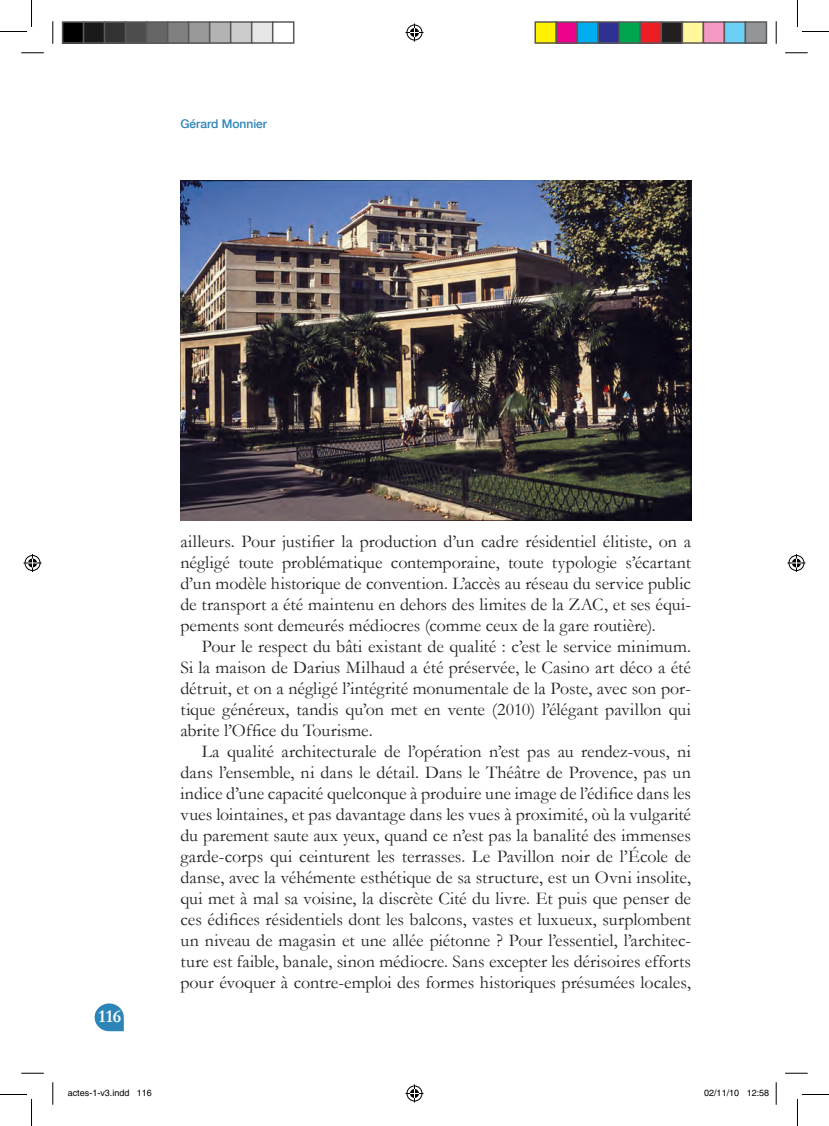
<style>
.page{position:relative;width:829px;height:1126px;background:#fff}
.page>*{position:absolute;margin:0;border:0;box-sizing:border-box;transform-origin:0 0}
.texte_courant{font:18px/21px "Garamond";letter-spacing:-.005em;color:#231f20;text-align:justify}
.Bas_de_page{font:18px/21px "Garamond";letter-spacing:-.005em;color:#231f20;text-align:justify}
.t1{font:700 18px "Garamond";color:#fff}
._1-INTRO_auteur{font:500 12px "Helvetica Neue";color:#2c84b7}
.t2{font:9px "Helvetica";color:#000}
</style>
<div class="page">
<svg style="left:95px;top:1003px;width:29px;height:28px"></svg>
<img style="left:180px;top:180px;width:511px;height:341px">
<svg style="left:21px;top:53px;width:23px;height:1px"></svg>
<svg style="left:785px;top:53px;width:22px;height:1px"></svg>
<svg style="left:21px;top:1073px;width:23px;height:1px"></svg>
<svg style="left:785px;top:1073px;width:22px;height:1px"></svg>
<svg style="left:53px;top:21px;width:1px;height:23px"></svg>
<svg style="left:53px;top:1082px;width:1px;height:23px"></svg>
<svg style="left:775px;top:21px;width:1px;height:23px"></svg>
<svg style="left:775px;top:1082px;width:1px;height:23px"></svg>
<svg style="left:0;top:0;width:32px;height:32px"></svg>
<svg style="left:0;top:1094px;width:32px;height:32px"></svg>
<svg style="left:797px;top:0;width:31px;height:32px"></svg>
<svg style="left:797px;top:1094px;width:31px;height:32px"></svg>
<svg style="left:405px;top:24px;width:18px;height:18px"></svg>
<svg style="left:405px;top:1084px;width:18px;height:18px"></svg>
<svg style="left:24px;top:554px;width:18px;height:18px"></svg>
<svg style="left:787px;top:554px;width:18px;height:18px"></svg>
<div style="left:63px;top:22px;width:21px;height:21px;background:#000"></div>
<div style="left:62px;top:21px;width:22px;height:23px;border:2px solid #595959"></div>
<div style="left:84px;top:22px;width:21px;height:21px;background:#1a1a1a"></div>
<div style="left:83px;top:21px;width:22px;height:23px;border:2px solid #595959"></div>
<div style="left:105px;top:22px;width:21px;height:21px;background:#333"></div>
<div style="left:104px;top:21px;width:22px;height:23px;border:2px solid #595959"></div>
<div style="left:126px;top:22px;width:21px;height:21px;background:#4d4d4d"></div>
<div style="left:125px;top:21px;width:22px;height:23px;border:2px solid #595959"></div>
<div style="left:147px;top:22px;width:21px;height:21px;background:#666"></div>
<div style="left:146px;top:21px;width:22px;height:23px;border:2px solid #595959"></div>
<div style="left:168px;top:22px;width:21px;height:21px;background:#808080"></div>
<div style="left:167px;top:21px;width:22px;height:23px;border:2px solid #595959"></div>
<div style="left:189px;top:22px;width:21px;height:21px;background:#999"></div>
<div style="left:188px;top:21px;width:22px;height:23px;border:2px solid #595959"></div>
<div style="left:210px;top:22px;width:21px;height:21px;background:#b3b3b3"></div>
<div style="left:209px;top:21px;width:22px;height:23px;border:2px solid #595959"></div>
<div style="left:231px;top:22px;width:21px;height:21px;background:#ccc"></div>
<div style="left:230px;top:21px;width:22px;height:23px;border:2px solid #595959"></div>
<div style="left:252px;top:22px;width:21px;height:21px;background:#e6e6e6"></div>
<div style="left:251px;top:21px;width:22px;height:23px;border:2px solid #595959"></div>
<div style="left:272px;top:21px;width:22px;height:23px;border:2px solid #595959"></div>
<div style="left:535px;top:22px;width:21px;height:21px;background:#fff101"></div>
<div style="left:534px;top:21px;width:23px;height:23px;border:2px solid #595959"></div>
<div style="left:556px;top:22px;width:21px;height:21px;background:#ed028c"></div>
<div style="left:555px;top:21px;width:23px;height:23px;border:2px solid #595959"></div>
<div style="left:577px;top:22px;width:21px;height:21px;background:#00aeef"></div>
<div style="left:576px;top:21px;width:23px;height:23px;border:2px solid #595959"></div>
<div style="left:598px;top:22px;width:21px;height:21px;background:#2e3092"></div>
<div style="left:597px;top:21px;width:23px;height:23px;border:2px solid #595959"></div>
<div style="left:619px;top:22px;width:21px;height:21px;background:#00a54f"></div>
<div style="left:618px;top:21px;width:23px;height:23px;border:2px solid #595959"></div>
<div style="left:640px;top:22px;width:21px;height:21px;background:#ee1d23"></div>
<div style="left:639px;top:21px;width:23px;height:23px;border:2px solid #595959"></div>
<div style="left:661px;top:22px;width:21px;height:21px;background:#231f20"></div>
<div style="left:660px;top:21px;width:23px;height:23px;border:2px solid #595959"></div>
<div style="left:682px;top:22px;width:21px;height:21px;background:#fff79a"></div>
<div style="left:681px;top:21px;width:23px;height:23px;border:2px solid #595959"></div>
<div style="left:703px;top:22px;width:21px;height:21px;background:#f499c2"></div>
<div style="left:702px;top:21px;width:23px;height:23px;border:2px solid #595959"></div>
<div style="left:724px;top:22px;width:21px;height:21px;background:#6bcff6"></div>
<div style="left:723px;top:21px;width:23px;height:23px;border:2px solid #595959"></div>
<div style="left:745px;top:22px;width:21px;height:21px;background:#939598"></div>
<div style="left:744px;top:21px;width:23px;height:23px;border:2px solid #595959"></div>
<p class="_1-INTRO_auteur" style="left:180px;top:116px;width:88px">Gérard Monnier</p>
<p class="t1" style="left:99px;top:1006px;width:24px">116</p>
<p class="Bas_de_page" style="left:180px;top:531px;width:512px">ailleurs. Pour justifier la production d’un cadre résidentiel élitiste, on a négligé toute problématique contemporaine, toute typologie s’écartant d’un modèle historique de convention. L’accès au réseau du service public de transport a été maintenu en dehors des limites de la ZAC, et ses équi&shy;pements sont demeurés médiocres (comme ceux de la gare routière).</p>
<p class="texte_courant" style="left:180px;top:636px;width:512px;text-indent:21px">Pour le respect du bâti existant de qualité : c’est le service minimum.<br>Si la maison de Darius Milhaud a été préservée, le Casino art déco a été détruit, et on a négligé l’intégrité monumentale de la Poste, avec son por&shy;tique généreux, tandis qu’on met en vente (2010) l’élégant pavillon qui abrite l’Office du Tourisme.</p>
<p class="texte_courant" style="left:180px;top:741px;width:512px;text-indent:21px">La qualité architecturale de l’opération n’est pas au rendez-vous, ni dans l’ensemble, ni dans le détail. Dans le Théâtre de Provence, pas un indice d’une capacité quelconque à produire une image de l’édifice dans les vues lointaines, et pas davantage dans les vues à proximité, où la vulgarité du parement saute aux yeux, quand ce n’est pas la banalité des immenses garde-corps qui ceinturent les terrasses. Le Pavillon noir de l’École de danse, avec la véhémente esthétique de sa structure, est un Ovni insolite, qui met à mal sa voisine, la discrète Cité du livre. Et puis que penser de ces édifices résidentiels dont les balcons, vastes et luxueux, surplombent un niveau de magasin et une allée piétonne ? Pour l’essentiel, l’architec&shy;ture est faible, banale, sinon médiocre. Sans excepter les dérisoires efforts pour évoquer à contre-emploi des formes historiques présumées locales,</p>
<p class="t2" style="left:68px;top:1087px;width:86px">actes-1-v3.indd 116</p>
<p class="t2" style="left:704px;top:1087px;width:67px">02/11/10 12:58</p>
</div>
